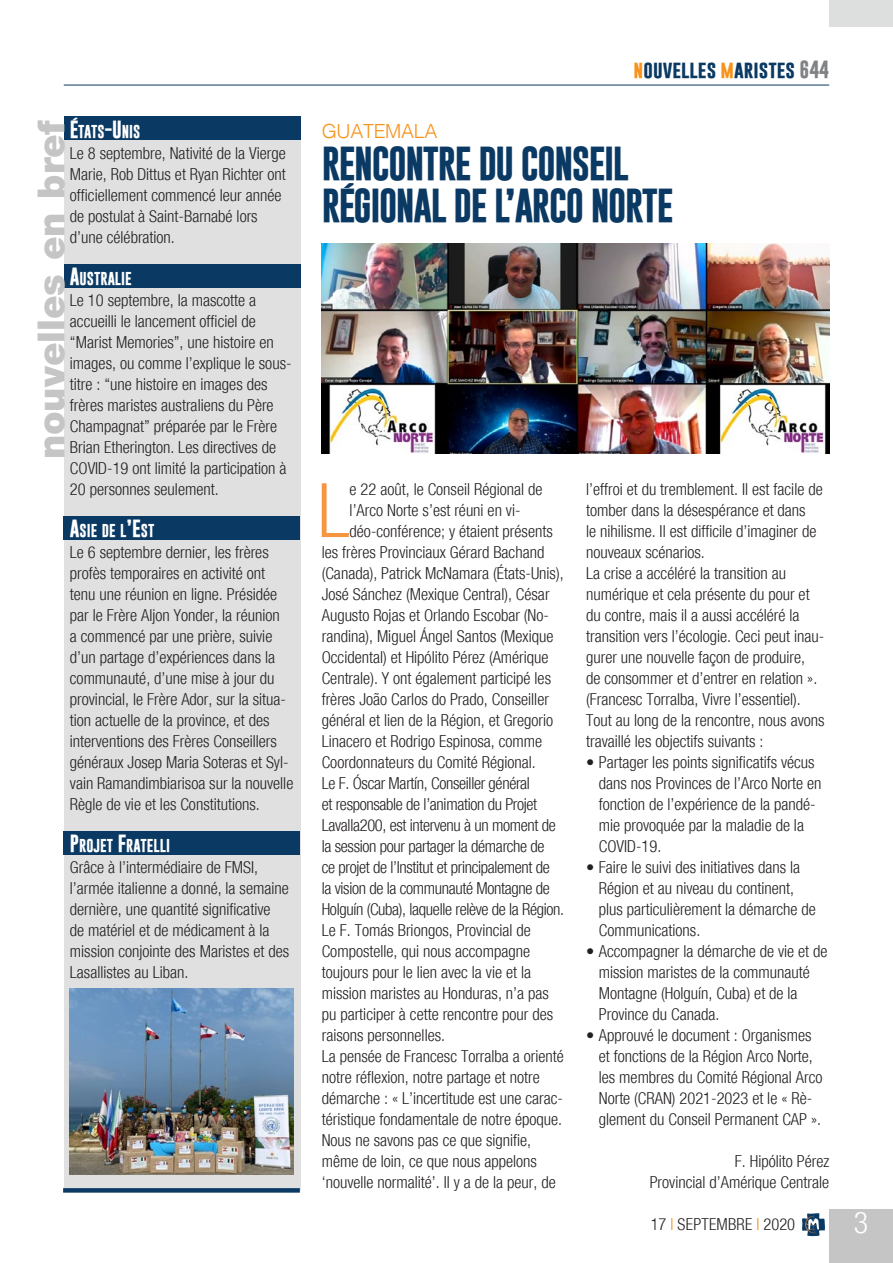
<style>
.page{position:relative;width:893px;height:1263px;background:#fff}
.page>*{position:absolute;margin:0;border:0;box-sizing:border-box;transform-origin:0 0}
.Testo_sinEspacio{font:300 condensed 75.3px "Helvetica Neue";color:#f79641}
.Titolo{font:900 37.5px "Helvetica Neue";color:#c4c5c4}
.Titolo-2{font:700 34.5px/42px "Gobold";letter-spacing:-.04em;color:#0a3963}
.t1{font:300 condensed 30px "Helvetica Neue";color:#fff}
.sommario{font:300 19.5px "Helvetica";letter-spacing:-.015em;color:#f7931d}
.t2{font:700 18px "Gobold";color:#0a3963}
.Testo_sinEspacio-2{font:300 condensed 16.5px/21px "Helvetica Neue";color:#231f20}
.Testo_sinEspacio-3{font:300 condensed 16.5px/21px "Helvetica Neue";letter-spacing:-.02em;color:#231f20}
.Testo_sinEspacio-4{font:700 13.5px "Gobold";color:#fff}
.s1{color:#f7931d}
.s2{color:#808285}
.s3{font-size:18px}
</style>
<div class="page">
<div style="left:829px;top:1209px;width:64px;height:54px;background:#c4c5c4"></div>
<hr style="left:64px;top:85px;width:765px;height:1px;background:#0a3963">
<svg style="left:802px;top:1213px;width:23px;height:23px"></svg>
<div style="left:829px;top:0;width:64px;height:27px;background:#dddede"></div>
<div style="left:64px;top:118px;width:236px;height:1073px;background:#dfe0df"></div>
<div style="left:64px;top:116px;width:236px;height:24px;background:#0a3963"></div>
<div style="left:63px;top:516px;width:237px;height:24px;background:#0a3963"></div>
<div style="left:63px;top:831px;width:237px;height:24px;background:#0a3963"></div>
<div style="left:64px;top:264px;width:236px;height:24px;background:#0a3963"></div>
<div style="left:63px;top:1188px;width:237px;height:5px;background:#0a3963"></div>
<img style="left:322px;top:243px;width:507px;height:210px">
<img style="left:70px;top:988px;width:223px;height:186px">
<p class="t2" style="left:634px;top:57px;width:197px"><span class="s1">n</span>ouvelles <span class="s1">m</span>aristes <span class="s2">644</span></p>
<p class="Testo_sinEspacio-4" style="left:70px;top:123px;width:72px"><span class="s3">É</span>TATS<span class="s3">-U</span>NIS</p>
<p class="Testo_sinEspacio-2" style="left:70px;top:143px;width:217px">Le 8 septembre, Nativité de la Vierge<br>Marie, Rob Dittus et Ryan Richter ont officiellement commencé leur année de postulat à Saint-Barnabé lors d’une célébration.</p>
<p class="Testo_sinEspacio-4" style="left:70px;top:270px;width:63px"><span class="s3">A</span>USTRALIE</p>
<p class="Testo_sinEspacio-2" style="left:70px;top:290px;width:223px">Le 10 septembre, la mascotte a accueilli le lancement officiel de “Marist Memories”, une histoire en images, ou comme l’explique le sous&shy;titre : “une histoire en images des frères maristes australiens du Père Champagnat” préparée par le Frère Brian Etherington. Les directives de COVID-19 ont limité la participation à 20 personnes seulement.</p>
<p class="Testo_sinEspacio-4" style="left:70px;top:522px;width:86px"><span class="s3">A</span>SIE DE L<span class="s3">’E</span>ST</p>
<p class="Testo_sinEspacio-2" style="left:70px;top:542px;width:225px">Le 6 septembre dernier, les frères profès temporaires en activité ont tenu une réunion en ligne. Présidée par le Frère Aljon Yonder, la réunion<br>a commencé par une prière, suivie d’un partage d’expériences dans la communauté, d’une mise à jour du provincial, le Frère Ador, sur la situa&shy;tion actuelle de la province, et des interventions des Frères Conseillers généraux Josep Maria Soteras et Syl&shy;vain Ramandimbiarisoa sur la nouvelle Règle de vie et les Constitutions.</p>
<p class="Testo_sinEspacio-4" style="left:70px;top:837px;width:102px"><span class="s3">P</span>ROJET <span class="s3">F</span>RATELLI</p>
<p class="Testo_sinEspacio-2" style="left:70px;top:857px;width:221px">Grâce à l’intermédiaire de FMSI, l’armée italienne a donné, la semaine dernière, une quantité significative<br>de matériel et de médicament à la mission conjointe des Maristes et des Lasallistes au Liban.</p>
<p class="Titolo" style="left:29px;top:459px;width:341px;rotate:-90deg">nouvelles en bref</p>
<p class="sommario" style="left:322px;top:114px;width:117px">GUATEMALA</p>
<p class="Titolo-2" style="left:322px;top:143px;width:353px">RENCONTRE DU CONSEIL<br>RÉGIONAL DE L’ARCO NORTE</p>
<p class="Testo_sinEspacio" style="left:318px;top:467px;width:34px">L</p>
<p class="Testo_sinEspacio-2" style="left:350px;top:479px;width:194px">e 22 août, le Conseil Régional de</p>
<p class="Testo_sinEspacio-2" style="left:586px;top:479px;width:238px">l’effroi et du tremblement. Il est facile de tomber dans la désespérance et dans<br>le nihilisme. Il est difficile d’imaginer de nouveaux scénarios.</p>
<p class="Testo_sinEspacio-2" style="left:586px;top:563px;width:240px">La crise a accéléré la transition au numérique et cela présente du pour et du contre, mais il a aussi accéléré la transition vers l’écologie. Ceci peut inau&shy;gurer une nouvelle façon de produire,<br>de consommer et d’entrer en relation ». (Francesc Torralba, Vivre l’essentiel).</p>
<p class="Testo_sinEspacio-2" style="left:586px;top:710px;width:240px">Tout au long de la rencontre, nous avons travaillé les objectifs suivants :</p>
<p class="Testo_sinEspacio-2" style="left:599px;top:752px;width:224px;text-indent:-13px">• Partager les points significatifs vécus dans nos Provinces de l’Arco Norte en fonction de l’expérience de la pandé&shy;mie provoquée par la maladie de la<br>COVID-19.</p>
<p class="Testo_sinEspacio-2" style="left:599px;top:857px;width:219px;text-indent:-13px">• Faire le suivi des initiatives dans la<br>Région et au niveau du continent, plus particulièrement la démarche de<br>Communications.</p>
<p class="Testo_sinEspacio-2" style="left:599px;top:941px;width:230px;text-indent:-13px">• Accompagner la démarche de vie et de mission maristes de la communauté<br>Montagne (Holguín, Cuba) et de la<br>Province du Canada.</p>
<p class="Testo_sinEspacio-2" style="left:599px;top:1025px;width:225px;text-indent:-13px">• Approuvé le document : Organismes et fonctions de la Région Arco Norte, les membres du Comité Régional Arco Norte (CRAN) 2021-2023 et le « Rè&shy;glement du Conseil Permanent CAP ».</p>
<p class="Testo_sinEspacio-2" style="left:735px;top:1151px;width:96px">F. Hipólito Pérez</p>
<p class="Testo_sinEspacio-2" style="left:650px;top:1172px;width:181px">Provincial d’Amérique Centrale</p>
<p class="Testo_sinEspacio-2" style="left:350px;top:500px;width:172px">l’Arco Norte s’est réuni en vi-</p>
<p class="Testo_sinEspacio-2" style="left:350px;top:521px;width:205px">déo-conférence; y étaient présents</p>
<p class="Testo_sinEspacio-2" style="left:322px;top:542px;width:224px">les frères Provinciaux Gérard Bachand</p>
<p class="Testo_sinEspacio-2" style="left:322px;top:563px;width:243px">(Canada), Patrick McNamara (États-Unis),</p>
<p class="Testo_sinEspacio-2" style="left:322px;top:584px;width:229px">José Sánchez (Mexique Central), César</p>
<p class="Testo_sinEspacio-2" style="left:322px;top:605px;width:229px">Augusto Rojas et Orlando Escobar (No-</p>
<p class="Testo_sinEspacio-2" style="left:322px;top:626px;width:233px">randina), Miguel Ángel Santos (Mexique</p>
<p class="Testo_sinEspacio-2" style="left:322px;top:647px;width:228px">Occidental) et Hipólito Pérez (Amérique</p>
<p class="Testo_sinEspacio-2" style="left:322px;top:668px;width:231px">Centrale). Y ont également participé les</p>
<p class="Testo_sinEspacio-2" style="left:322px;top:689px;width:229px">frères João Carlos do Prado, Conseiller</p>
<p class="Testo_sinEspacio-2" style="left:322px;top:710px;width:233px">général et lien de la Région, et Gregorio</p>
<p class="Testo_sinEspacio-2" style="left:322px;top:731px;width:222px">Linacero et Rodrigo Espinosa, comme</p>
<p class="Testo_sinEspacio-2" style="left:322px;top:752px;width:216px">Coordonnateurs du Comité Régional.</p>
<p class="Testo_sinEspacio-3" style="left:322px;top:773px;width:244px">Le F. Óscar Martín, Conseiller général<br>et responsable de l’animation du Projet Lavalla200, est intervenu à un moment de la session pour partager la démarche de<br>ce projet de l’Institut et principalement de<br>la vision de la communauté Montagne de Holguín (Cuba), laquelle relève de la Région.</p>
<p class="Testo_sinEspacio-2" style="left:322px;top:920px;width:233px">Le F. Tomás Briongos, Provincial de Compostelle, qui nous accompagne toujours pour le lien avec la vie et la mission maristes au Honduras, n’a pas pu participer à cette rencontre pour des raisons personnelles.</p>
<p class="Testo_sinEspacio-2" style="left:322px;top:1046px;width:244px">La pensée de Francesc Torralba a orienté notre réflexion, notre partage et notre démarche : « L’incertitude est une carac&shy;téristique fondamentale de notre époque.<br>Nous ne savons pas ce que signifie, même de loin, ce que nous appelons ‘nouvelle normalité’. Il y a de la peur, de</p>
<p class="Testo_sinEspacio-2" style="left:651px;top:1214px;width:146px">17 <span class="s1">I</span> SEPTEMBRE <span class="s1">I</span> 2020</p>
<h3 class="t1" style="left:854px;top:1205px;width:16px">3</h3>
</div>
